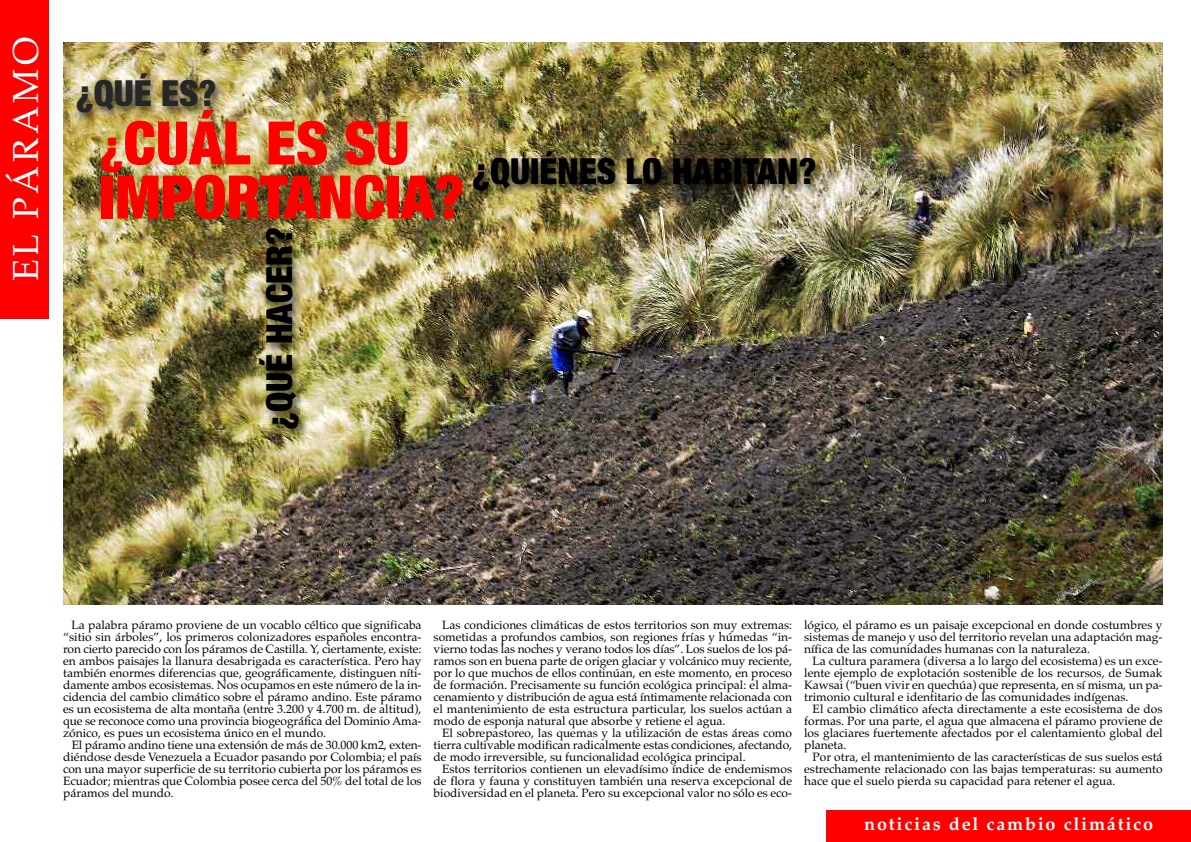
<style>
.page{position:relative;width:1191px;height:842px;background:#fff}
.page>*{position:absolute;margin:0;border:0;box-sizing:border-box;transform-origin:0 0}
.t1{font:900 condensed 60px/54px "Helvetica Neue";color:#f00}
.t2{font:900 condensed 36px "Helvetica Neue";color:#000}
.t3{font:36px "Palatino";letter-spacing:.1em;color:#fff}
.t4{font:900 condensed 36px "Helvetica Neue";color:#272627}
.t5{font:700 18px "Palatino";letter-spacing:.1em;color:#fff}
.t6{font:12px/12px "Palatino";color:#000;text-align:justify}
.s1{font-size:48px}
</style>
<div class="page">
<img style="left:63px;top:43px;width:1099px;height:562px">
<div style="left:826px;top:811px;width:365px;height:31px;background:#f00"></div>
<div style="left:0;top:0;width:49px;height:318px;background:#f00"></div>
<img style="left:65px;top:67px;width:226px;height:64px">
<img style="left:162px;top:219px;width:254px;height:223px">
<img style="left:162px;top:207px;width:254px;height:12px">
<img style="left:461px;top:145px;width:412px;height:66px">
<svg style="left:461px;top:179px;width:1px;height:15px"></svg>
<h2 class="t3" style="left:5px;top:281px;width:246px;rotate:-90deg">EL PÁRAMO</h2>
<h2 class="t4" style="left:76px;top:71px;width:142px">¿QUÉ ES?</h2>
<h1 class="t1" style="left:100px;top:115px;width:366px"><span class="s1">¿</span>CUÁL ES SU<br>IMPORTANCIA?</h1>
<h2 class="t2" style="left:257px;top:430px;width:204px;rotate:-90deg">¿QUÉ HACER?</h2>
<h2 class="t2" style="left:472px;top:149px;width:346px">¿QUIÉNES LO HABITAN?</h2>
<p class="t6" style="left:63px;top:618px;width:360px;text-indent:9px">La palabra páramo proviene de un vocablo céltico que significaba “sitio sin árboles”, los primeros colonizadores españoles encontra&shy;ron cierto parecido con los páramos de Castilla. Y, ciertamente, existe: en ambos paisajes la llanura desabrigada es característica. Pero hay también enormes diferencias que, geográficamente, distinguen níti&shy;damente ambos ecosistemas. Nos ocupamos en este número de la in&shy;cidencia del cambio climático sobre el páramo andino. Este páramo es un ecosistema de alta montaña (entre 3.200 y 4.700 m. de altitud), que se reconoce como una provincia biogeográfica del Dominio Ama&shy;zónico, es pues un ecosistema único en el mundo.</p>
<p class="t6" style="left:63px;top:738px;width:360px;text-indent:9px">El páramo andino tiene una extensión de más de 30.000 km2, exten&shy;diéndose desde Venezuela a Ecuador pasando por Colombia; el país con una mayor superficie de su territorio cubierta por los páramos es Ecuador; mientras que Colombia posee cerca del 50% del total de los páramos del mundo.</p>
<p class="t6" style="left:433px;top:618px;width:360px;text-indent:9px">Las condiciones climáticas de estos territorios son muy extremas: sometidas a profundos cambios, son regiones frías y húmedas “in&shy;vierno todas las noches y verano todos los días”. Los suelos de los pá&shy;ramos son en buena parte de origen glaciar y volcánico muy reciente, por lo que muchos de ellos continúan, en este momento, en proceso de formación. Precisamente su función ecológica principal: el alma&shy;cenamiento y distribución de agua está íntimamente relacionada con el mantenimiento de esta estructura particular, los suelos actúan a modo de esponja natural que absorbe y retiene el agua.</p>
<p class="t6" style="left:433px;top:726px;width:360px;text-indent:9px">El sobrepastoreo, las quemas y la utilización de estas áreas como tierra cultivable modifican radicalmente estas condiciones, afectando, de modo irreversible, su funcionalidad ecológica principal.</p>
<p class="t6" style="left:433px;top:762px;width:360px;text-indent:9px">Estos territorios contienen un elevadísimo índice de endemismos de flora y fauna y constituyen también una reserva excepcional de biodiversidad en el planeta. Pero su excepcional valor no sólo es eco-</p>
<p class="t6" style="left:804px;top:618px;width:360px">lógico, el páramo es un paisaje excepcional en donde costumbres y sistemas de manejo y uso del territorio revelan una adaptación mag&shy;nífica de las comunidades humanas con la naturaleza.</p>
<p class="t6" style="left:804px;top:654px;width:360px;text-indent:9px">La cultura paramera (diversa a lo largo del ecosistema) es un exce&shy;lente ejemplo de explotación sostenible de los recursos, de Sumak Kawsai (“buen vivir en quechúa) que representa, en sí misma, un pa&shy;trimonio cultural e identitario de las comunidades indígenas.</p>
<p class="t6" style="left:804px;top:702px;width:360px;text-indent:9px">El cambio climático afecta directamente a este ecosistema de dos formas. Por una parte, el agua que almacena el páramo proviene de los glaciares fuertemente afectados por el calentamiento global del planeta.</p>
<p class="t6" style="left:804px;top:750px;width:360px;text-indent:9px">Por otra, el mantenimiento de las características de sus suelos está estrechamente relacionado con las bajas temperaturas: su aumento hace que el suelo pierda su capacidad para retener el agua.</p>
<h3 class="t5" style="left:864px;top:813px;width:290px">noticias del cambio climático</h3>
</div>
